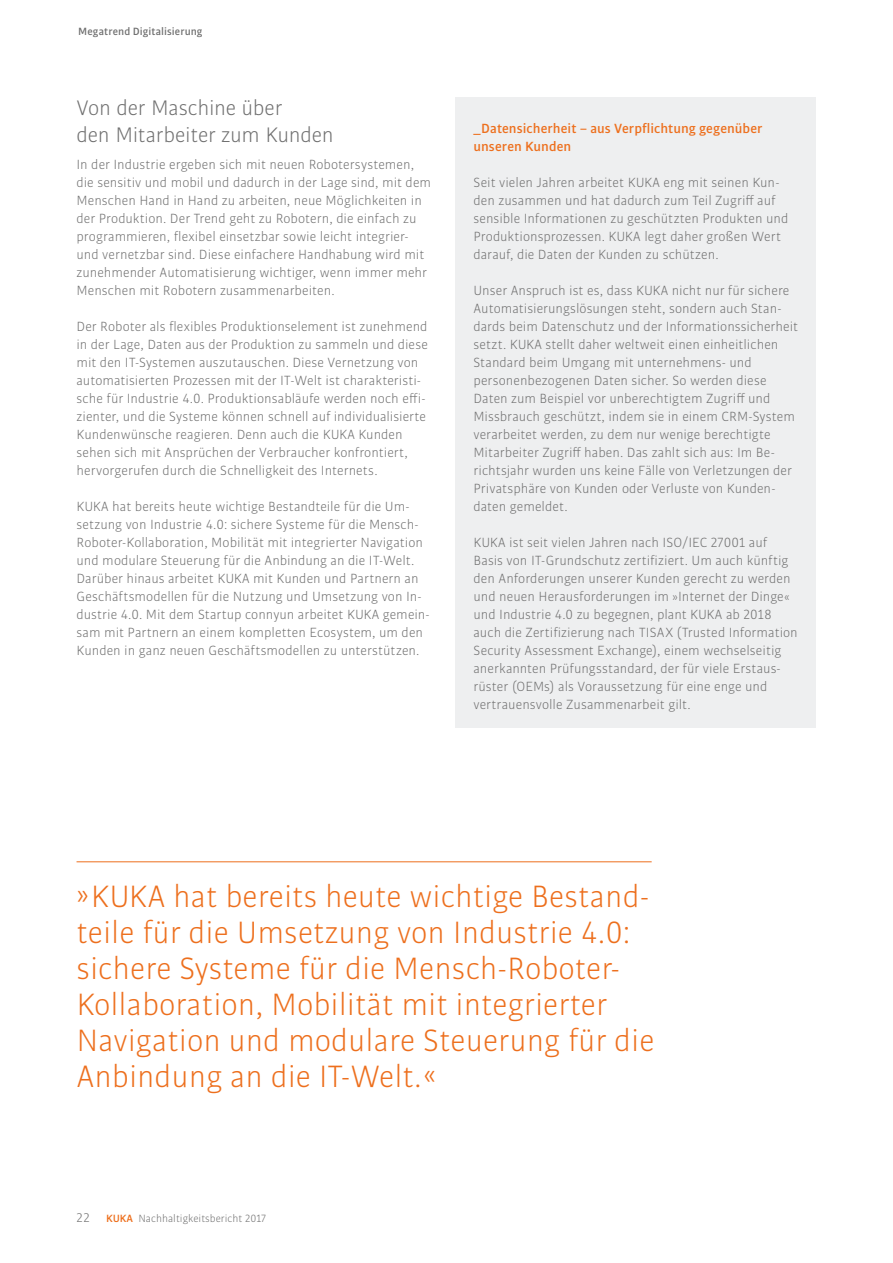
<style>
.page{position:relative;width:893px;height:1263px;background:#fff}
.page>*{position:absolute;margin:0;border:0;box-sizing:border-box;transform-origin:0 0}
.t1{font:33px/36px "KUKA Bulo";color:#ed6f1d}
.t2{font:22.5px/27px "KUKA Bulo";letter-spacing:-.015em;color:#6f6f6f}
.t3{font:14.25px/18px "KUKA Bulo";color:#6f6f6f}
.t4{font:700 14.25px/18px "KUKA Bulo";letter-spacing:.005em;color:#ed6f1d}
.t5{font:11.25px "KUKA Bulo";color:#6f6f6f}
.t6{font:700 11.25px "KUKA Bulo";letter-spacing:.005em;color:#6f6f6f}
.s1{font-size:13.5px}
.s2{font-weight:700;color:#ed6f1d}
</style>
<div class="page">
<div style="left:455px;top:97px;width:361px;height:630px;background:#eeeff0"></div>
<hr style="left:77px;top:861px;width:575px;height:1px;background:#ed6f1d">
<p class="t6" style="left:78px;top:24px;width:126px">Megatrend Digitalisierung</p>
<h2 class="t2" style="left:77px;top:94px;width:259px">Von der Maschine über<br>den Mitarbeiter zum Kunden</h2>
<p class="t3" style="left:77px;top:155px;width:356px">In der Industrie ergeben sich mit neuen Robotersystemen, die sensitiv und mobil und dadurch in der Lage sind, mit dem Menschen Hand in Hand zu arbeiten, neue Möglichkeiten in der Produktion. Der Trend geht zu Robotern, die einfach zu programmieren, flexibel einsetzbar sowie leicht integrier&shy;und vernetzbar sind. Diese einfachere Handhabung wird mit zunehmender Automatisierung wichtiger, wenn immer mehr Menschen mit Robotern zusammenarbeiten.</p>
<p class="t3" style="left:77px;top:317px;width:353px">Der Roboter als flexibles Produktionselement ist zunehmend in der Lage, Daten aus der Produktion zu sammeln und diese mit den IT-Systemen auszutauschen. Diese Vernetzung von automatisierten Prozessen mit der IT-Welt ist charakteristi&shy;sche für Industrie 4.0. Produktionsabläufe werden noch effi&shy;zienter, und die Systeme können schnell auf individualisierte Kundenwünsche reagieren. Denn auch die KUKA Kunden sehen sich mit Ansprüchen der Verbraucher konfrontiert, hervorgerufen durch die Schnelligkeit des Internets.</p>
<p class="t3" style="left:77px;top:497px;width:355px">KUKA hat bereits heute wichtige Bestandteile für die Um&shy;setzung von Industrie 4.0: sichere Systeme für die Mensch-Roboter-Kollaboration, Mobilität mit integrierter Navigation und modulare Steuerung für die Anbindung an die IT-Welt.<br>Darüber hinaus arbeitet KUKA mit Kunden und Partnern an Geschäftsmodellen für die Nutzung und Umsetzung von In&shy;dustrie 4.0. Mit dem Startup connyun arbeitet KUKA gemein&shy;sam mit Partnern an einem kompletten Ecosystem, um den Kunden in ganz neuen Geschäftsmodellen zu unterstützen.</p>
<p class="t4" style="left:473px;top:119px;width:290px">_Datensicherheit – aus Verpflichtung gegenüber unseren Kunden</p>
<p class="t3" style="left:473px;top:173px;width:316px">Seit vielen Jahren arbeitet KUKA eng mit seinen Kun&shy;den zusammen und hat dadurch zum Teil Zugriff auf sensible Informationen zu geschützten Produkten und Produktionsprozessen. KUKA legt daher großen Wert darauf, die Daten der Kunden zu schützen.</p>
<p class="t3" style="left:473px;top:281px;width:326px">Unser Anspruch ist es, dass KUKA nicht nur für sichere Automatisierungslösungen steht, sondern auch Stan&shy;dards beim Datenschutz und der Informationssicherheit setzt. KUKA stellt daher weltweit einen einheitlichen Standard beim Umgang mit unternehmens- und personenbezogenen Daten sicher. So werden diese Daten zum Beispiel vor unberechtigtem Zugriff und Missbrauch geschützt, indem sie in einem CRM-System verarbeitet werden, zu dem nur wenige berechtigte Mitarbeiter Zugriff haben. Das zahlt sich aus: Im Be&shy;richtsjahr wurden uns keine Fälle von Verletzungen der Privatsphäre von Kunden oder Verluste von Kunden&shy;daten gemeldet.</p>
<p class="t3" style="left:473px;top:533px;width:326px">KUKA ist seit vielen Jahren nach ISO/IEC 27001 auf Basis von IT-Grundschutz zertifiziert. Um auch künftig den Anforderungen unserer Kunden gerecht zu werden und neuen Herausforderungen im »Internet der Dinge« und Industrie 4.0 zu begegnen, plant KUKA ab 2018 auch die Zertifizierung nach TISAX (Trusted Information Security Assessment Exchange), einem wechselseitig anerkannten Prüfungsstandard, der für viele Erstaus&shy;rüster (OEMs) als Voraussetzung für eine enge und vertrauensvolle Zusammenarbeit gilt.</p>
<p class="t1" style="left:77px;top:878px;width:580px">»KUKA hat bereits heute wichtige Bestand&shy;teile für die Umsetzung von Industrie 4.0: sichere Systeme für die Mensch-Roboter-Kollaboration, Mobilität mit integrierter Navigation und modulare Steuerung für die Anbindung an die IT-Welt.«</p>
<p class="t5" style="left:77px;top:1212px;width:191px"><span class="s1">22</span> <span class="s2">KUKA</span> Nachhaltigkeitsbericht 2017</p>
</div>
